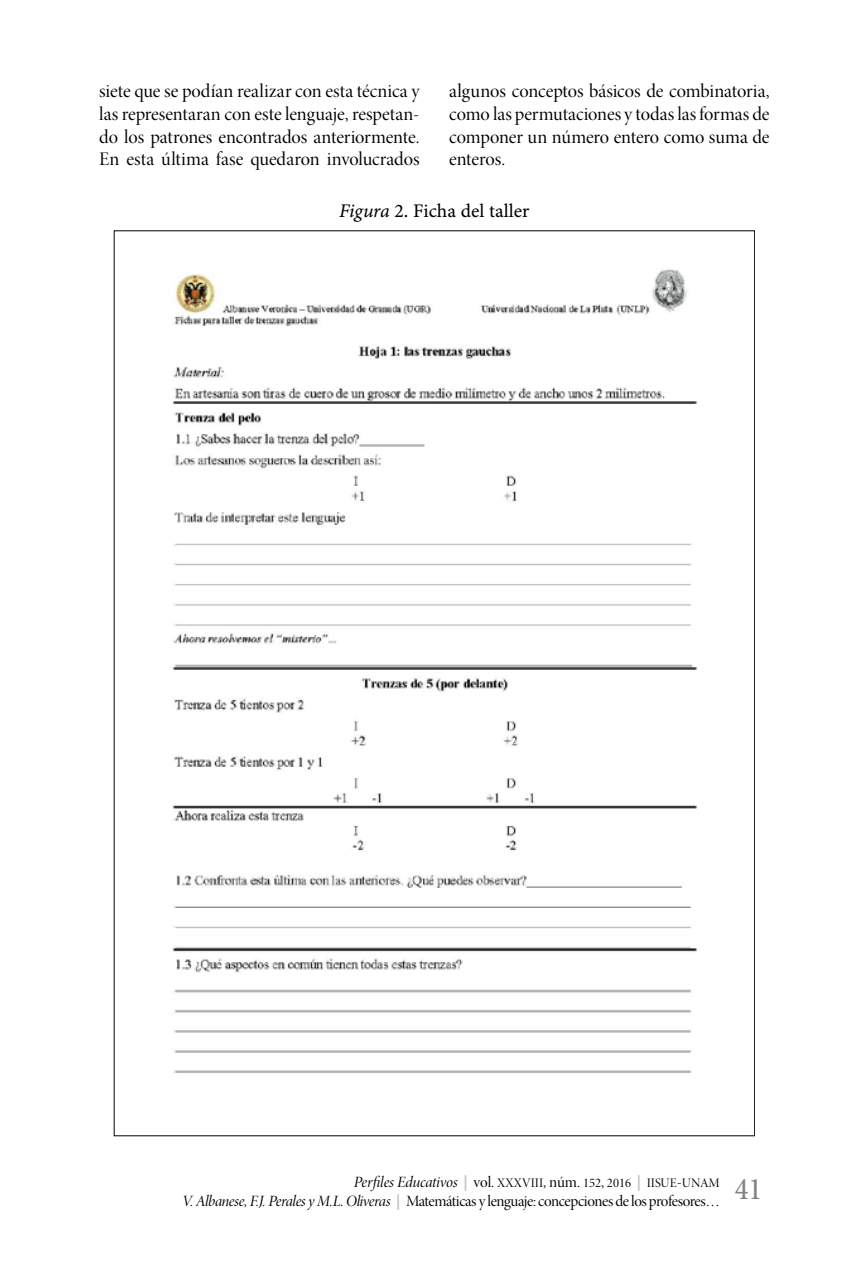
<style>
.page{position:relative;width:844px;height:1265px;background:#fff}
.page>*{position:absolute;margin:0;border:0;box-sizing:border-box;transform-origin:0 0}
.t1{font:19.25px/22.8px "Minion Pro Disp";letter-spacing:-.005em;color:#000;text-align:justify}
.t2{font:19.25px "Minion Pro Capt";color:#000}
.t3{font:15.75px "Minion Pro Disp";letter-spacing:-.025em;color:#000}
.t4{font:13.12px "Minion Pro Disp";color:#000}
.s1{font-family:"Minion Pro It Capt"}
.s2{font-family:"Minion Pro It Disp";font-size:15.75px}
.s3{font-family:"Minion Pro Bold Capt";font-size:15.75px;color:#bcbec0}
.s4{font-size:15.75px}
.s5{font-family:"Minion Pro It Disp"}
.s6{font-family:"Minion Pro Bold Capt";color:#bcbec0}
</style>
<div class="page">
<img style="left:173px;top:269px;width:524px;height:804px">
<p class="t1" style="left:99px;top:80px;width:322px">siete que se podían realizar con esta técnica y las representaran con este lenguaje, respetan&shy;do los patrones encontrados anteriormente.<br>En esta última fase quedaron involucrados</p>
<p class="t1" style="left:449px;top:80px;width:321px">algunos conceptos básicos de combinatoria, como las permutaciones y todas las formas de componer un número entero como suma de enteros.</p>
<p class="t2" style="left:339px;top:198px;width:192px"><span class="s1">Figura</span> 2. Ficha del taller</p>
<p class="t4" style="left:353px;top:1175px;width:367px"><span class="s2">Perfiles Educativos</span> <span class="s3">|</span> <span class="s4">vol.</span> XXXVIII<span class="s4">, núm.</span> 152<span class="s4">,</span> 2016 <span class="s3">|</span> IISUE<span class="s4">-</span>UNAM</p>
<p class="t3" style="left:182px;top:1192px;width:581px"><span class="s5">V. Albanese, F.J. Perales y M.L. Oliveras</span> <span class="s6">|</span> Matemáticas y lenguaje: concepciones de los profesores… <sup>41</sup></p>
</div>
